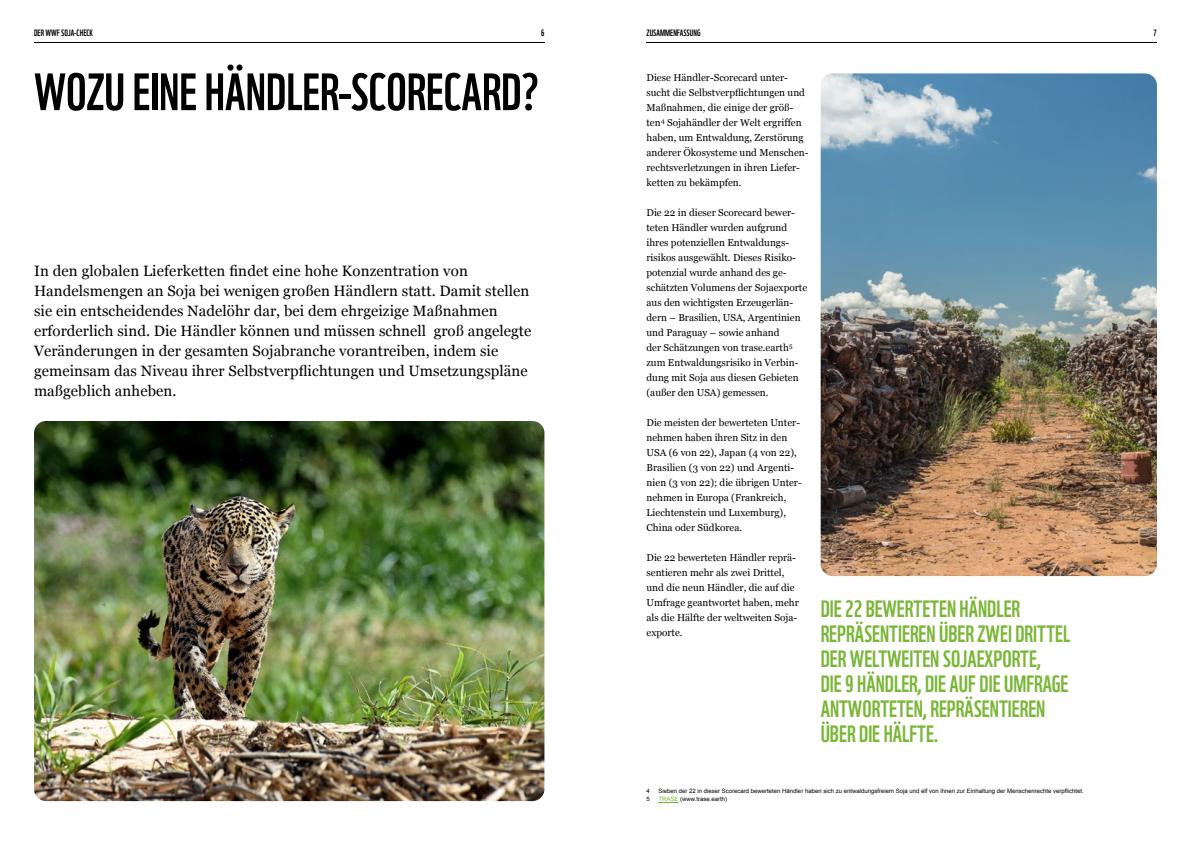
<style>
.page{position:relative;width:1191px;height:842px;background:#fff}
.page>*{position:absolute;margin:0;border:0;box-sizing:border-box;transform-origin:0 0}
.t1{font:51px "WWF";color:#000}
.t2{font:23px/25px "WWF";color:#7ab637}
.t3{font:15px/20px "Georgia";letter-spacing:.005em;color:#000}
.t4{font:10px/15px "Georgia";color:#000}
.t5{font:9px "WWF";color:#000}
.t6{font:6px "Arial";color:#000}
.s1{color:#7ab637}
</style>
<div class="page">
<img style="left:34px;top:421px;width:510px;height:380px">
<img style="left:820px;top:73px;width:337px;height:503px">
<hr style="left:34px;top:42px;width:510px;height:1px;background:#000">
<hr style="left:646px;top:42px;width:511px;height:1px;background:#000">
<svg style="left:658px;top:802px;width:20px;height:1px"></svg>
<p class="t5" style="left:34px;top:26px;width:60px">DER WWF SOJA-CHECK</p>
<p class="t5" style="left:541px;top:26px;width:5px">6</p>
<p class="t5" style="left:646px;top:26px;width:55px">ZUSAMMENFASSUNG</p>
<p class="t5" style="left:1153px;top:26px;width:5px">7</p>
<h1 class="t1" style="left:34px;top:52px;width:506px">WOZU EINE HÄNDLER-SCORECARD?</h1>
<p class="t3" style="left:34px;top:260px;width:499px">In den globalen Lieferketten findet eine hohe Konzentration von Handelsmengen an Soja bei wenigen großen Händlern statt. Damit stellen sie ein entscheidendes Nadelöhr dar, bei dem ehrgeizige Maßnahmen erforderlich sind. Die Händler können und müssen schnell groß angelegte Veränderungen in der gesamten Sojabranche vorantreiben, indem sie gemeinsam das Niveau ihrer Selbstverpflichtungen und Umsetzungspläne maßgeblich anheben.</p>
<p class="t4" style="left:646px;top:70px;width:164px">Diese Händler-Scorecard unter&shy;sucht die Selbstverpflichtungen und Maßnahmen, die einige der größ&shy;ten <sup>4</sup> Sojahändler der Welt ergriffen haben, um Entwaldung, Zerstörung anderer Ökosysteme und Menschen&shy;rechtsverletzungen in ihren Liefer&shy;ketten zu bekämpfen.</p>
<p class="t4" style="left:646px;top:205px;width:162px">Die 22 in dieser Scorecard bewer&shy;teten Händler wurden aufgrund ihres potenziellen Entwaldungs&shy;risikos ausgewählt. Dieses Risiko&shy;potenzial wurde anhand des ge&shy;schätzten Volumens der Sojaexporte aus den wichtigsten Erzeugerlän&shy;dern – Brasilien, USA, Argentinien und Paraguay – sowie anhand<br>der Schätzungen von trase.earth <sup>5 </sup>zum Entwaldungsrisiko in Verbin&shy;dung mit Soja aus diesen Gebieten (außer den USA) gemessen.</p>
<p class="t4" style="left:646px;top:415px;width:157px">Die meisten der bewerteten Unter&shy;nehmen haben ihren Sitz in den<br>USA (6 von 22), Japan (4 von 22),<br>Brasilien (3 von 22) und Argenti&shy;nien (3 von 22); die übrigen Unter&shy;nehmen in Europa (Frankreich,<br>Liechtenstein und Luxemburg),<br>China oder Südkorea.</p>
<p class="t4" style="left:646px;top:550px;width:154px">Die 22 bewerteten Händler reprä&shy;sentieren mehr als zwei Drittel, und die neun Händler, die auf die<br>Umfrage geantwortet haben, mehr als die Hälfte der weltweiten Soja&shy;exporte.</p>
<h2 class="t2" style="left:820px;top:594px;width:251px">DIE 22 BEWERTETEN HÄNDLER<br>REPRÄSENTIEREN ÜBER ZWEI DRITTEL<br>DER WELTWEITEN SOJAEXPORTE,<br>DIE 9 HÄNDLER, DIE AUF DIE UMFRAGE<br>ANTWORTETEN, REPRÄSENTIEREN<br>ÜBER DIE HÄLFTE.</h2>
<p class="t6" style="left:646px;top:787px;width:5px">4</p>
<p class="t6" style="left:658px;top:787px;width:427px">Sieben der 22 in dieser Scorecard bewerteten Händler haben sich zu entwaldungsfreiem Soja und elf von ihnen zur Einhaltung der Menschenrechte verpflichtet.</p>
<p class="t6" style="left:646px;top:795px;width:5px">5</p>
<p class="t6" style="left:658px;top:795px;width:70px"><span class="s1">TRASE</span> (www.trase.earth)</p>
</div>
